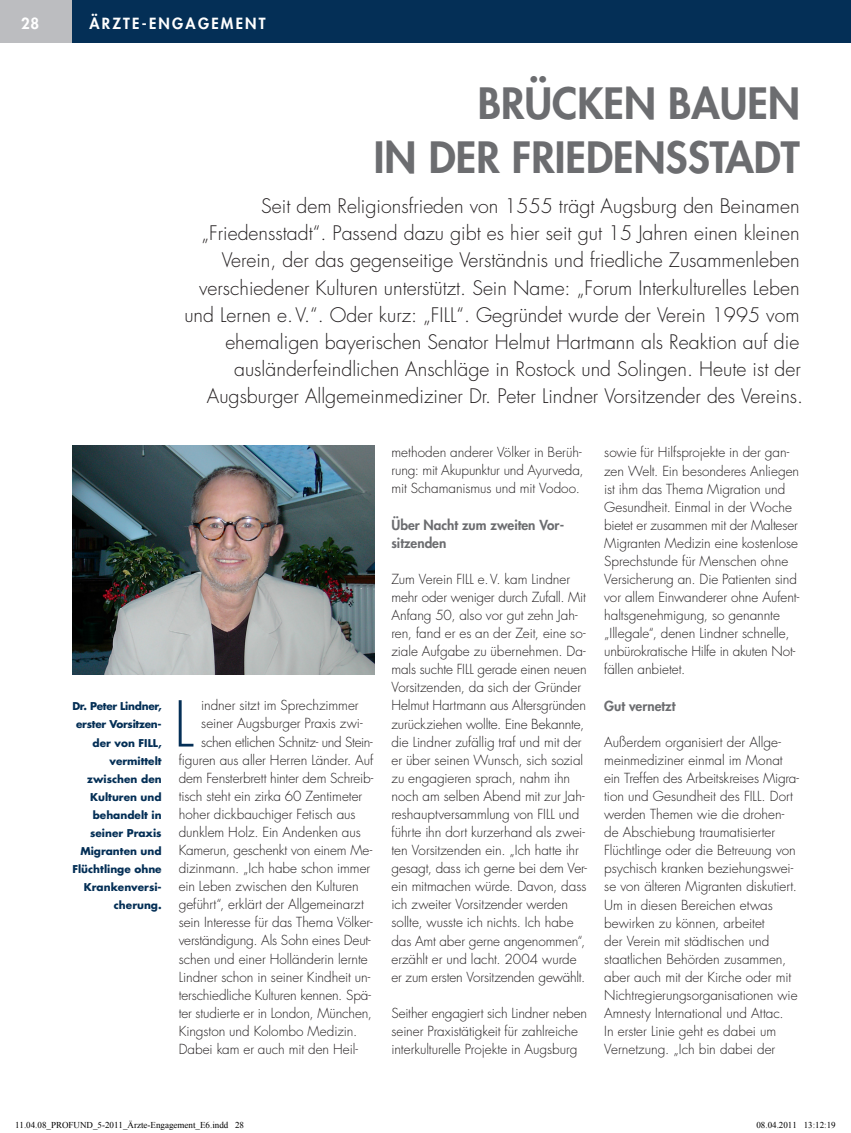
<style>
.page{position:relative;width:851px;height:1133px;background:#fff}
.page>*{position:absolute;margin:0;border:0;box-sizing:border-box;transform-origin:0 0}
.t1{font:300 61.5px "Futura LT";color:#042f56}
.t2{font:800 42px/54.2px "Futura LT";color:#6c6d70;text-align:right}
.t3{font:300 19.5px/27.2px "Futura LT";color:#231f20;text-align:right}
.t4{font:800 15px "Futura LT";letter-spacing:.15em;color:#fff}
.t5{font:300 13.5px/18.1px "Futura LT";letter-spacing:-.005em;color:#231f20}
.t6{font:800 13.5px/18.1px "Futura LT";color:#6c6d70}
.t7{font:700 10.5px/18px "Futura LT";color:#042f56;text-align:right}
.t8{font:9px "Times New Roman";color:#000}
</style>
<div class="page">
<div style="left:0;top:0;width:72px;height:43px;background:#bcbdc0"></div>
<div style="left:72px;top:0;width:778px;height:43px;background:#042f56"></div>
<img style="left:72px;top:445px;width:302px;height:229px">
<p class="t4" style="left:21px;top:13px;width:19px">28</p>
<p class="t4" style="left:89px;top:13px;width:178px">Ärzte-Engagement</p>
<p class="t7" style="left:72px;top:697px;width:91px">Dr. Peter Lindner, erster Vorsitzen&shy;der von FILL, vermittelt zwischen den<br>Kulturen und behandelt in seiner Praxis<br>Migranten und<br>Flüchtlinge ohne<br>Krankenversi&shy;cherung.</p>
<h2 class="t2" style="left:374px;top:75px;width:427px">Brücken bauen<br>in der Friedensstadt</h2>
<p class="t3" style="left:184px;top:193px;width:620px">Seit dem Religionsfrieden von 1555 trägt Augsburg den Beinamen „Friedensstadt“. Passend dazu gibt es hier seit gut 15 Jahren einen kleinen Verein, der das gegenseitige Verständnis und friedliche Zusammenleben verschiedener Kulturen unterstützt. Sein Name: „Forum Interkulturelles Leben und Lernen e.V.“. Oder kurz: „FILL“. Gegründet wurde der Verein 1995 vom ehemaligen bayerischen Senator Helmut Hartmann als Reaktion auf die ausländerfeindlichen Anschläge in Rostock und Solingen. Heute ist der Augsburger Allgemeinmediziner Dr. Peter Lindner Vorsitzender des Vereins.</p>
<p class="t5" style="left:391px;top:443px;width:193px">methoden anderer Völker in Berüh&shy;rung: mit Akupunktur und Ayurveda, mit Schamanismus und mit Vodoo.</p>
<p class="t6" style="left:391px;top:515px;width:174px">Über Nacht zum zweiten Vor&shy;sitzenden</p>
<p class="t5" style="left:391px;top:570px;width:197px">Zum Verein FILL e.V. kam Lindner mehr oder weniger durch Zufall. Mit Anfang 50, also vor gut zehn Jah&shy;ren, fand er es an der Zeit, eine so&shy;ziale Aufgabe zu übernehmen. Da&shy;mals suchte FILL gerade einen neuen Vorsitzenden, da sich der Gründer Helmut Hartmann aus Altersgründen zurückziehen wollte. Eine Bekannte, die Lindner zufällig traf und mit der er über seinen Wunsch, sich sozial zu engagieren sprach, nahm ihn noch am selben Abend mit zur Jah&shy;reshauptversammlung von FILL und führte ihn dort kurzerhand als zwei&shy;ten Vorsitzenden ein. „Ich hatte ihr gesagt, dass ich gerne bei dem Ver&shy;ein mitmachen würde. Davon, dass ich zweiter Vorsitzender werden sollte, wusste ich nichts. Ich habe das Amt aber gerne angenommen“, erzählt er und lacht. 2004 wurde er zum ersten Vorsitzenden gewählt.</p>
<p class="t5" style="left:391px;top:1004px;width:197px">Seither engagiert sich Lindner neben seiner Praxistätigkeit für zahlreiche interkulturelle Projekte in Augsburg</p>
<p class="t5" style="left:604px;top:444px;width:197px">sowie für Hilfsprojekte in der gan&shy;zen Welt. Ein besonderes Anliegen ist ihm das Thema Migration und Gesundheit. Einmal in der Woche bietet er zusammen mit der Malteser Migranten Medizin eine kostenlose Sprechstunde für Menschen ohne Versicherung an. Die Patienten sind vor allem Einwanderer ohne Aufent&shy;haltsgenehmigung, so genannte „Illegale“, denen Lindner schnelle, unbürokratische Hilfe in akuten Not&shy;fällen anbietet.</p>
<p class="t6" style="left:604px;top:696px;width:73px">Gut vernetzt</p>
<p class="t5" style="left:604px;top:733px;width:196px">Außerdem organisiert der Allge&shy;meinmediziner einmal im Monat ein Treffen des Arbeitskreises Migra&shy;tion und Gesundheit des FILL. Dort werden Themen wie die drohen&shy;de Abschiebung traumatisierter Flüchtlinge oder die Betreuung von psychisch kranken beziehungswei&shy;se von älteren Migranten diskutiert.<br>Um in diesen Bereichen etwas bewirken zu können, arbeitet<br>der Verein mit städtischen und staatlichen Behörden zusammen, aber auch mit der Kirche oder mit Nichtregierungsorganisationen wie Amnesty International und Attac.<br>In erster Linie geht es dabei um Vernetzung. „Ich bin dabei der</p>
<h1 class="t1" style="left:174px;top:687px;width:22px">L</h1>
<p class="t5" style="left:201px;top:696px;width:159px">indner sitzt im Sprechzimmer</p>
<p class="t5" style="left:201px;top:715px;width:163px">seiner Augsburger Praxis zwi-</p>
<p class="t5" style="left:201px;top:733px;width:173px">schen etlichen Schnitz- und Stein-</p>
<p class="t5" style="left:179px;top:751px;width:196px">figuren aus aller Herren Länder. Auf</p>
<p class="t5" style="left:179px;top:769px;width:196px">dem Fensterbrett hinter dem Schreib-</p>
<p class="t5" style="left:179px;top:787px;width:185px">tisch steht ein zirka 60 Zentimeter</p>
<p class="t5" style="left:179px;top:805px;width:178px">hoher dickbauchiger Fetisch aus</p>
<p class="t5" style="left:179px;top:823px;width:183px">dunklem Holz. Ein Andenken aus</p>
<p class="t5" style="left:179px;top:841px;width:195px">Kamerun, geschenkt von einem Me-</p>
<p class="t5" style="left:179px;top:859px;width:193px">dizinmann. „Ich habe schon immer</p>
<p class="t5" style="left:179px;top:877px;width:181px">ein Leben zwischen den Kulturen</p>
<p class="t5" style="left:179px;top:895px;width:187px">geführt“, erklärt der Allgemeinarzt</p>
<p class="t5" style="left:179px;top:913px;width:195px">sein Interesse für das Thema Völker-</p>
<p class="t5" style="left:179px;top:931px;width:194px">verständigung. Als Sohn eines Deut-</p>
<p class="t5" style="left:179px;top:950px;width:190px">schen und einer Holländerin lernte</p>
<p class="t5" style="left:179px;top:968px;width:193px">Lindner schon in seiner Kindheit un-</p>
<p class="t5" style="left:179px;top:986px;width:194px">terschiedliche Kulturen kennen. Spä-</p>
<p class="t5" style="left:179px;top:1004px;width:195px">ter studierte er in London, München,</p>
<p class="t5" style="left:179px;top:1022px;width:180px">Kingston und Kolombo Medizin.</p>
<p class="t5" style="left:179px;top:1040px;width:181px">Dabei kam er auch mit den Heil-</p>
<p class="t8" style="left:15px;top:1119px;width:230px">11.04.08_PROFUND_5-2011_Ärzte-Engagement_E6.indd 28</p>
<p class="t8" style="left:756px;top:1119px;width:81px">08.04.2011 13:12:19</p>
</div>
